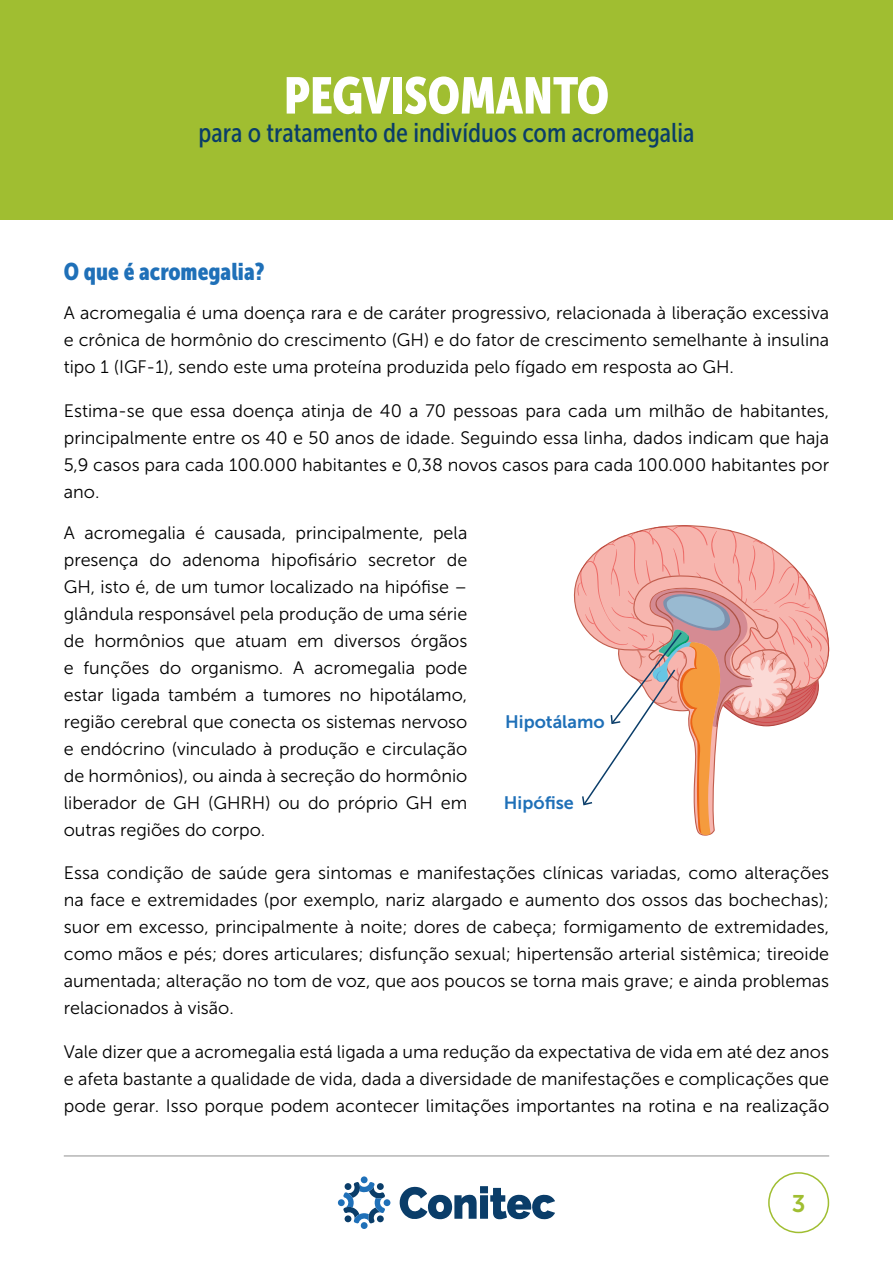
<style>
.page{position:relative;width:893px;height:1263px;background:#fff}
.page>*{position:absolute;margin:0;border:0;box-sizing:border-box;transform-origin:0 0}
.t1{font:51px "Museo Sans Cond 900";color:#fff}
.t2{font:27px "Museo Sans Cond 500";color:#0a3d69}
.t3{font:24px "Museo Sans Cond 900";color:#1f70b8}
.t4{font:24px "Museo Sans 700";color:#a0be31}
.t5{font:18px/27px "Museo Sans 300";color:#000;text-align:justify}
.t6{font:18px "Museo Sans 700";color:#1f70b8}
</style>
<div class="page">
<hr style="left:64px;top:1155px;width:765px;height:2px;background:#b5b5b5">
<svg style="left:400px;top:1186px;width:155px;height:33px"></svg>
<div style="left:361px;top:1176px;width:7px;height:7px;background:#1f70b8;border-radius:50%"></div>
<div style="left:384px;top:1199px;width:6px;height:7px;background:#1f70b8;border-radius:50%"></div>
<div style="left:338px;top:1199px;width:7px;height:7px;background:#1f70b8;border-radius:50%"></div>
<div style="left:361px;top:1222px;width:7px;height:7px;background:#1f70b8;border-radius:50%"></div>
<svg style="left:343px;top:1182px;width:42px;height:41px"></svg>
<div style="left:768px;top:1172px;width:61px;height:61px;border:2px solid #a0be31;border-radius:50%"></div>
<div style="left:0;top:0;width:892px;height:220px;background:#a0be31"></div>
<svg style="left:573px;top:525px;width:257px;height:311px"></svg>
<h1 class="t1" style="left:284px;top:67px;width:327px">PEGVISOMANTO</h1>
<h2 class="t2" style="left:199px;top:118px;width:497px">para o tratamento de indivíduos com acromegalia</h2>
<h3 class="t3" style="left:64px;top:258px;width:202px">O que é acromegalia?</h3>
<p class="t5" style="left:64px;top:299px;width:767px">A acromegalia é uma doença rara e de caráter progressivo, relacionada à liberação excessiva e crônica de hormônio do crescimento (GH) e do fator de crescimento semelhante à insulina tipo 1 (IGF-1), sendo este uma proteína produzida pelo fígado em resposta ao GH.</p>
<p class="t5" style="left:64px;top:397px;width:767px">Estima-se que essa doença atinja de 40 a 70 pessoas para cada um milhão de habitantes, principalmente entre os 40 e 50 anos de idade. Seguindo essa linha, dados indicam que haja 5,9 casos para cada 100.000 habitantes e 0,38 novos casos para cada 100.000 habitantes por ano.</p>
<p class="t5" style="left:64px;top:519px;width:405px">A acromegalia é causada, principalmente, pela presença do adenoma hipofisário secretor de GH, isto é, de um tumor localizado na hipófise – glândula responsável pela produção de uma série de hormônios que atuam em diversos órgãos e funções do organismo. A acromegalia pode estar ligada também a tumores no hipotálamo, região cerebral que conecta os sistemas nervoso e endócrino (vinculado à produção e circulação de hormônios), ou ainda à secreção do hormônio liberador de GH (GHRH) ou do próprio GH em outras regiões do corpo.</p>
<p class="t5" style="left:64px;top:859px;width:767px">Essa condição de saúde gera sintomas e manifestações clínicas variadas, como alterações na face e extremidades (por exemplo, nariz alargado e aumento dos ossos das bochechas); suor em excesso, principalmente à noite; dores de cabeça; formigamento de extremidades, como mãos e pés; dores articulares; disfunção sexual; hipertensão arterial sistêmica; tireoide aumentada; alteração no tom de voz, que aos poucos se torna mais grave; e ainda problemas relacionados à visão.</p>
<p class="t5" style="left:64px;top:1038px;width:767px">Vale dizer que a acromegalia está ligada a uma redução da expectativa de vida em até dez anos e afeta bastante a qualidade de vida, dada a diversidade de manifestações e complicações que pode gerar. Isso porque podem acontecer limitações importantes na rotina e na realização</p>
<p class="t6" style="left:505px;top:712px;width:101px">Hipotálamo</p>
<p class="t6" style="left:504px;top:793px;width:71px">Hipófise</p>
<h3 class="t4" style="left:792px;top:1190px;width:15px">3</h3>
</div>
